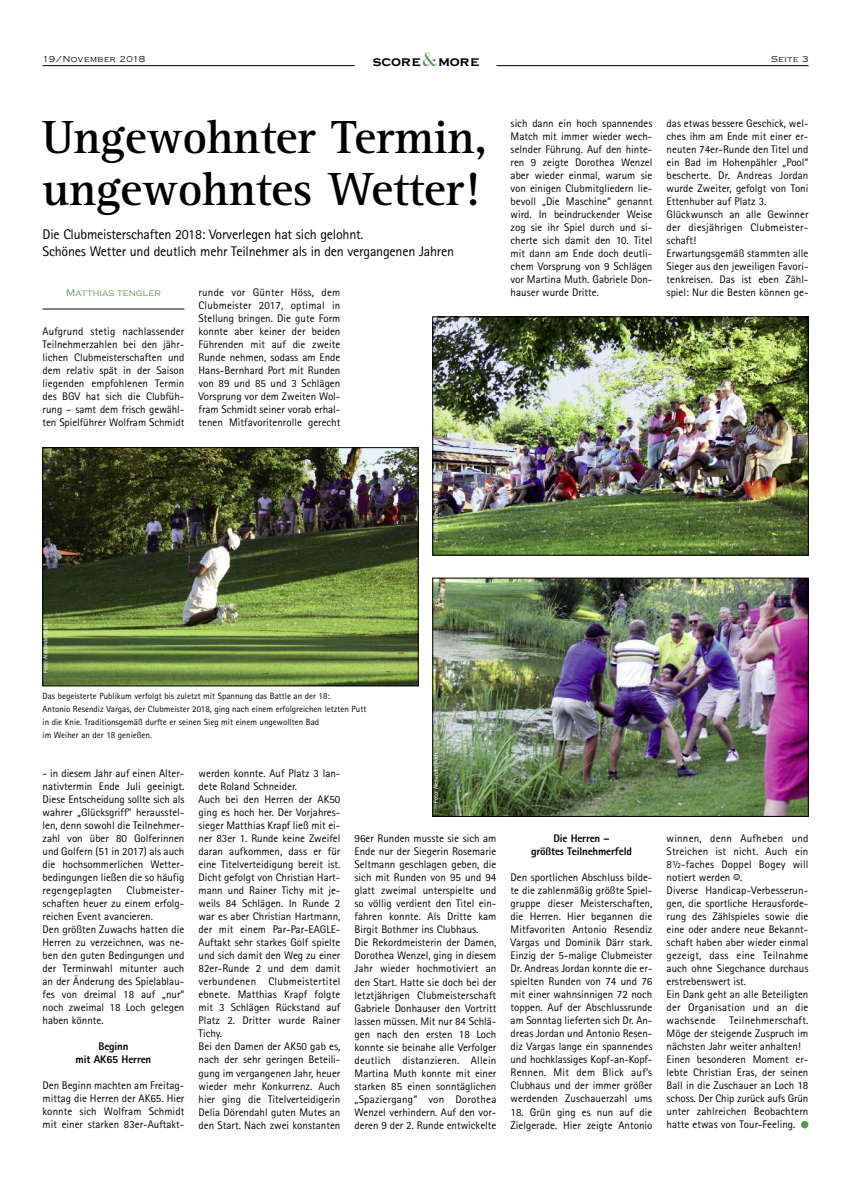
<style>
.page{position:relative;width:851px;height:1191px;background:#fff}
.page>*{position:absolute;margin:0;border:0;box-sizing:border-box;transform-origin:0 0}
.t1{font:700 48px/52px "Rotis Serif";letter-spacing:-.01em;color:#000}
.t2{font:14px/17px "Rotis Sans Serif";letter-spacing:-.015em;color:#000}
.t3{font:700 14px "Copperplate Gothic";color:#000}
.t4{font:11px/13px "Rotis Sans Serif";color:#000}
.t5{font:800 11px/13px "Rotis Sans Serif";letter-spacing:-.015em;color:#000;text-align:center}
.t6{font:300 10px "Copperplate Gothic";color:#549b4d}
.t7{font:9px/13px "Rotis Sans Serif";color:#000}
.t8{font:300 9px "Copperplate Gothic";letter-spacing:.065em;color:#000}
.t9{font:6px "Rotis Sans Serif";color:#fff}
.s1{font-family:"Bab Reg";font-weight:400;font-size:21px;color:#549b4d}
.s2{font-family:"Menlo";font-weight:700;font-style:italic}
</style>
<div class="page">
<hr style="left:43px;top:65px;width:311px;height:1px;background:#000">
<hr style="left:496px;top:65px;width:312px;height:1px;background:#000">
<hr style="left:43px;top:309px;width:141px;height:1px;background:#000">
<svg style="left:800px;top:1120px;width:8px;height:8px"></svg>
<img style="left:434px;top:580px;width:372px;height:234px">
<div style="left:432px;top:578px;width:376px;height:238px;border:1px solid #000"></div>
<img style="left:45px;top:449px;width:371px;height:235px">
<div style="left:43px;top:447px;width:375px;height:239px;border:1px solid #000"></div>
<img style="left:434px;top:319px;width:372px;height:234px">
<div style="left:432px;top:317px;width:376px;height:238px;border:1px solid #000"></div>
<p class="t8" style="left:43px;top:54px;width:104px">19/November 2018</p>
<p class="t3" style="left:373px;top:53px;width:108px">score<span class="s1">&amp;</span>more</p>
<h1 class="t1" style="left:43px;top:116px;width:445px">Ungewohnter Termin, ungewohntes Wetter!</h1>
<p class="t2" style="left:43px;top:227px;width:413px">Die Clubmeisterschaften 2018: Vorverlegen hat sich gelohnt.<br>Schönes Wetter und deutlich mehr Teilnehmer als in den vergangenen Jahren</p>
<p class="t6" style="left:66px;top:287px;width:96px">Matthias tengler</p>
<p class="t4" style="left:43px;top:326px;width:143px;text-align:justify">Aufgrund stetig nachlassender Teilnehmerzahlen bei den jähr&shy;lichen Clubmeisterschaften und dem relativ spät in der Saison liegenden empfohlenen Termin des BGV hat sich die Clubfüh&shy;rung – samt dem frisch gewähl&shy;ten Spielführer Wolfram Schmidt</p>
<p class="t4" style="left:198px;top:287px;width:143px;text-align:justify">runde vor Günter Höss, dem Clubmeister 2017, optimal in Stellung bringen. Die gute Form konnte aber keiner der beiden Führenden mit auf die zweite Runde nehmen, sodass am Ende Hans-Bernhard Port mit Runden von 89 und 85 und 3 Schlägen Vorsprung vor dem Zweiten Wol&shy;fram Schmidt seiner vorab erhal&shy;tenen Mitfavoritenrolle gerecht</p>
<p class="t9" style="left:433px;top:541px;width:52px;rotate:-90deg">Foto: Alexander Koch</p>
<p class="t8" style="left:771px;top:54px;width:39px">Seite 3</p>
<p class="t4" style="left:510px;top:118px;width:143px;text-align:justify">sich dann ein hoch spannendes Match mit immer wieder wech&shy;selnder Führung. Auf den hinte&shy;ren 9 zeigte Dorothea Wenzel aber wieder einmal, warum sie von einigen Clubmitgliedern lie&shy;bevoll „Die Maschine“ genannt wird. In beindruckender Weise zog sie ihr Spiel durch und si&shy;cherte sich damit den 10. Titel mit dann am Ende doch deutli&shy;chem Vorsprung von 9 Schlägen vor Martina Muth. Gabriele Don&shy;hauser wurde Dritte.</p>
<p class="t4" style="left:666px;top:118px;width:143px">das etwas bessere Geschick, wel&shy;ches ihm am Ende mit einer er&shy;neuten 74er-Runde den Titel und ein Bad im Hohenpähler „Pool“ bescherte. Dr. Andreas Jordan wurde Zweiter, gefolgt von Toni<br>Ettenhuber auf Platz 3.<br>Glückwunsch an alle Gewinner der diesjährigen Clubmeister&shy;schaft!<br>Erwartungsgemäß stammten alle<br>Sieger aus den jeweiligen Favori&shy;tenkreisen. Das ist eben Zähl&shy;spiel: Nur die Besten können ge-</p>
<p class="t9" style="left:43px;top:672px;width:52px;rotate:-90deg">Foto: Alexander Koch</p>
<p class="t7" style="left:43px;top:690px;width:325px">Das begeisterte Publikum verfolgt bis zuletzt mit Spannung das Battle an der 18:<br>Antonio Resendiz Vargas, der Clubmeister 2018, ging nach einem erfolgreichen letzten Putt in die Knie. Traditionsgemäß durfte er seinen Sieg mit einem ungewollten Bad<br>im Weiher an der 18 genießen.</p>
<p class="t4" style="left:43px;top:768px;width:143px;text-align:justify">- in diesem Jahr auf einen Alter&shy;nativtermin Ende Juli geeinigt.<br>Diese Entscheidung sollte sich als wahrer „Glücksgriff“ herausstel&shy;len, denn sowohl die Teilnehmer&shy;zahl von über 80 Golferinnen und Golfern (51 in 2017) als auch die hochsommerlichen Wetter&shy;bedingungen ließen die so häufig regengeplagten</p>
<p class="t4" style="left:43px;top:885px;width:143px;text-indent:84px">Clubmeister&shy;schaften heuer zu einem erfolg&shy;reichen Event avancieren.<br>Den größten Zuwachs hatten die<br>Herren zu verzeichnen, was ne&shy;ben den guten Bedingungen und der Terminwahl mitunter auch an der Änderung des Spielablau&shy;fes von dreimal 18 auf „nur“ noch zweimal 18 Loch gelegen haben könnte.</p>
<p class="t5" style="left:76px;top:1041px;width:77px">Beginn<br>mit AK65 Herren</p>
<p class="t4" style="left:43px;top:1080px;width:143px;text-align:justify">Den Beginn machten am Freitag&shy;mittag die Herren der AK65. Hier konnte sich Wolfram Schmidt mit einer starken 83er-Auftakt-</p>
<p class="t4" style="left:198px;top:768px;width:143px">werden konnte. Auf Platz 3 lan&shy;dete Roland Schneider.<br>Auch bei den Herren der AK50 ging es hoch her. Der Vorjahres&shy;sieger Matthias Krapf ließ mit ei&shy;ner 83er 1. Runde keine Zweifel daran aufkommen, dass er für eine Titelverteidigung bereit ist.<br>Dicht gefolgt von Christian Hart&shy;mann und Rainer Tichy mit je&shy;weils 84 Schlägen. In Runde 2 war es aber Christian Hartmann, der mit einem Par-Par-EAGLE-<br>Auftakt sehr starkes Golf spielte und sich damit den Weg zu einer<br>82er-Runde 2 und dem damit verbundenen Clubmeistertitel ebnete. Matthias Krapf folgte mit 3 Schlägen Rückstand auf<br>Platz 2. Dritter wurde Rainer<br>Tichy.<br>Bei den Damen der AK50 gab es, nach der sehr geringen Beteili&shy;gung im vergangenen Jahr, heuer wieder mehr Konkurrenz. Auch hier ging die Titelverteidigerin<br>Delia Dörendahl guten Mutes an den Start. Nach zwei konstanten</p>
<p class="t9" style="left:433px;top:803px;width:52px;rotate:-90deg">Foto: Alexander Koch</p>
<p class="t4" style="left:354px;top:833px;width:143px">96er Runden musste sie sich am<br>Ende nur der Siegerin Rosemarie<br>Seltmann geschlagen geben, die sich mit Runden von 95 und 94 glatt zweimal unterspielte und so völlig verdient den Titel ein&shy;fahren konnte. Als Dritte kam<br>Birgit Bothmer ins Clubhaus.<br>Die Rekordmeisterin der Damen,<br>Dorothea Wenzel, ging in diesem<br>Jahr wieder hochmotiviert an den Start. Hatte sie doch bei der letztjährigen Clubmeisterschaft<br>Gabriele Donhauser den Vortritt lassen müssen. Mit nur 84 Schlä&shy;gen nach den ersten 18 Loch konnte sie beinahe alle Verfolger deutlich distanzieren. Allein<br>Martina Muth konnte mit einer starken 85 einen sonntäglichen „Spaziergang“ von Dorothea<br>Wenzel verhindern. Auf den vor&shy;deren 9 der 2. Runde entwickelte</p>
<p class="t5" style="left:531px;top:833px;width:102px">Die Herren –<br>größtes Teilnehmerfeld</p>
<p class="t4" style="left:510px;top:872px;width:143px;text-align:justify">Den sportlichen Abschluss bilde&shy;te die zahlenmäßig größte Spiel&shy;gruppe dieser Meisterschaften, die Herren. Hier begannen die Mitfavoriten Antonio Resendiz Vargas und Dominik Därr stark.<br>Einzig der 5-malige Clubmeister Dr. Andreas Jordan konnte die er&shy;spielten Runden von 74 und 76 mit einer wahnsinnigen 72 noch toppen. Auf der Abschlussrunde am Sonntag lieferten sich Dr. An&shy;dreas Jordan und Antonio Resen&shy;diz Vargas lange ein spannendes und hochklassiges Kopf-an-Kopf-Rennen. Mit dem Blick auf’s Clubhaus und der immer größer werdenden Zuschauerzahl ums</p>
<p class="t4" style="left:510px;top:1106px;width:143px">18. Grün ging es nun auf die<br>Zielgerade. Hier zeigte Antonio</p>
<p class="t4" style="left:666px;top:833px;width:143px">winnen, denn Aufheben und<br>Streichen ist nicht. Auch ein<br>8½-faches Doppel Bogey will notiert werden <span class="s2">☺</span>.<br>Diverse Handicap-Verbesserun&shy;gen, die sportliche Herausforde&shy;rung des Zählspieles sowie die eine oder andere neue Bekannt&shy;schaft haben aber wieder einmal gezeigt, dass eine Teilnahme auch ohne Siegchance durchaus erstrebenswert ist.<br>Ein Dank geht an alle Beteiligten der Organisation und an die wachsende Teilnehmerschaft.<br>Möge der steigende Zuspruch im nächsten Jahr weiter anhalten!<br>Einen besonderen Moment er&shy;lebte Christian Eras, der seinen<br>Ball in die Zuschauer an Loch 18 schoss. Der Chip zurück aufs Grün unter zahlreichen Beobachtern hatte etwas von Tour-Feeling.</p>
</div>
